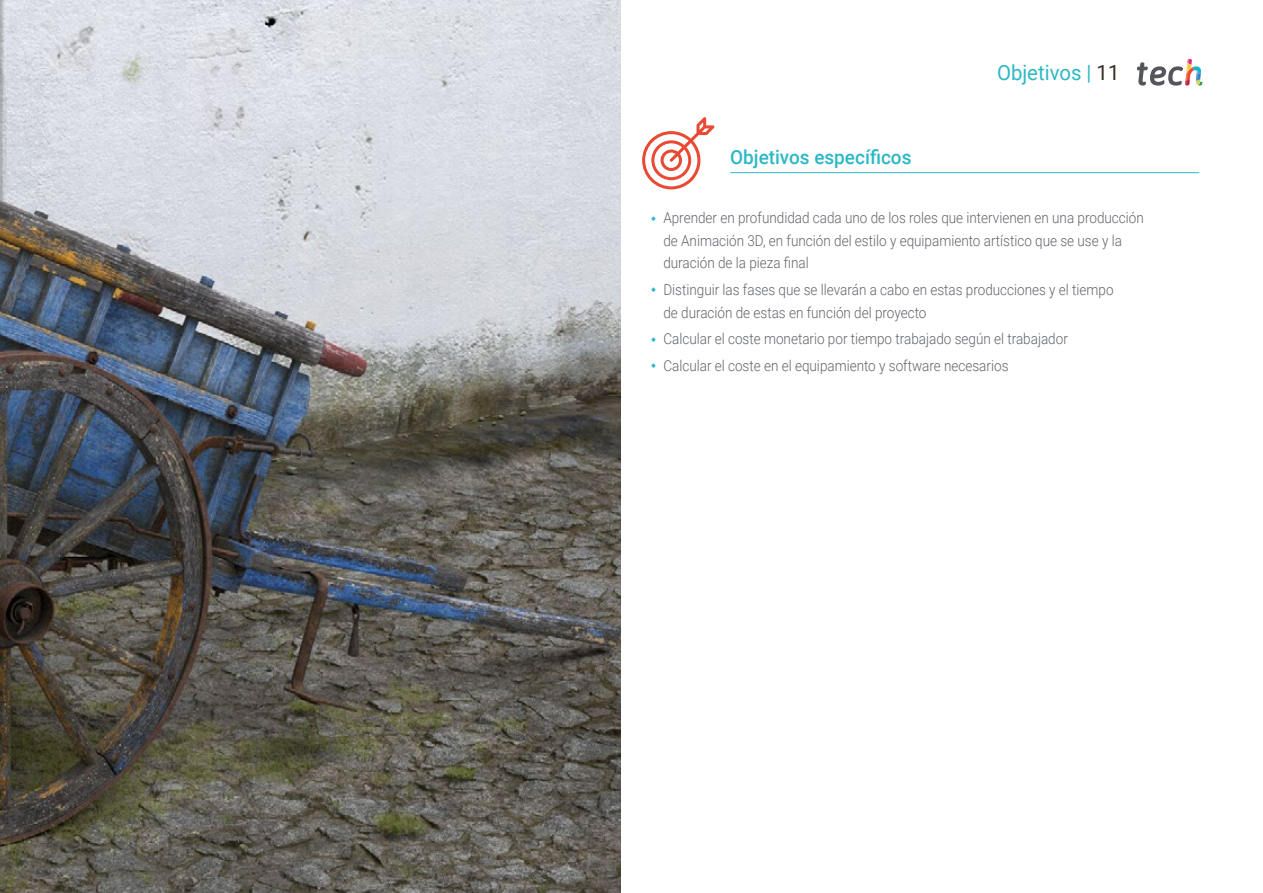
<style>
.page{position:relative;width:1263px;height:893px;background:#fff}
.page>*{position:absolute;margin:0;border:0;box-sizing:border-box;transform-origin:0 0}
.t1{font:21px "Roboto";color:#2db8c5}
.t2{font:500 19.5px "Roboto";color:#2db8c5}
.t3{font:300 15px/22.5px "Roboto";color:#61646a;scale:.9 1}
.s1{color:#312e20}
</style>
<div class="page">
<hr style="left:730px;top:172px;width:469px;height:1px;background:#2db8c5">
<svg style="left:642px;top:117px;width:72px;height:72px"></svg>
<img style="left:0;top:0;width:621px;height:893px">
<svg style="left:1137px;top:59px;width:65px;height:27px"></svg>
<h2 class="t2" style="left:730px;top:144px;width:183px">Objetivos específicos</h2>
<h1 class="t1" style="left:997px;top:57px;width:124px">Objetivos | <span class="s1">11</span></h1>
<p class="t3" style="left:663px;top:206px;width:535px">Aprender en profundidad cada uno de los roles que intervienen en una producción de Animación 3D, en función del estilo y equipamiento artístico que se use y la duración de la pieza final</p>
<p class="t3" style="left:663px;top:278px;width:502px">Distinguir las fases que se llevarán a cabo en estas producciones y el tiempo de duración de estas en función del proyecto</p>
<p class="t3" style="left:663px;top:325px;width:451px;line-height:26.7px">Calcular el coste monetario por tiempo trabajado según el trabajador<br>Calcular el coste en el equipamiento y software necesarios</p>
</div>
